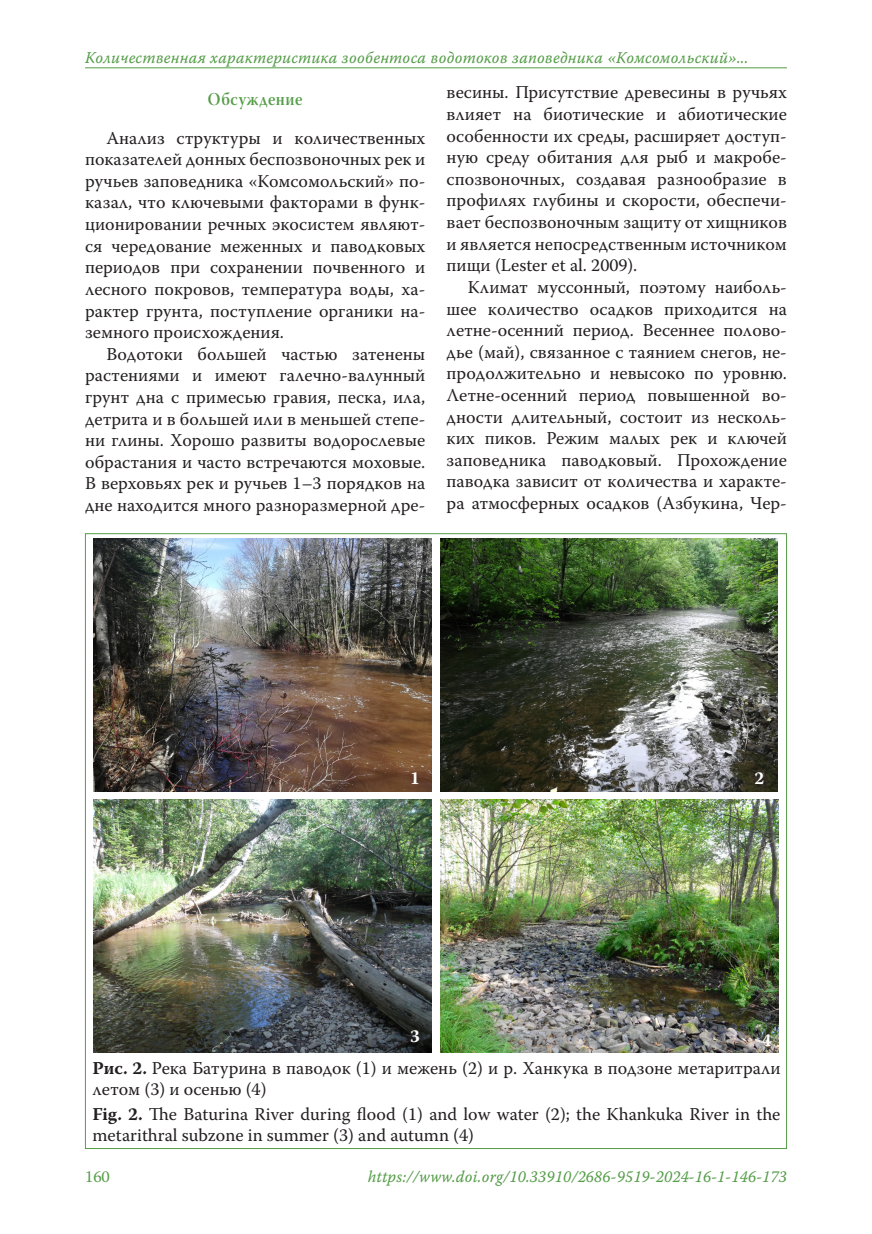
<style>
.page{position:relative;width:872px;height:1234px;background:#fff}
.page>*{position:absolute;margin:0;border:0;box-sizing:border-box;transform-origin:0 0}
.t1{font:18px/21.6px "Warnock Pro";color:#231f20;text-align:justify}
.Заголовок_1{font:18px "Warnock Pro Semibold Subh";letter-spacing:.04em;color:#559d49;scale:.9 1}
.t2{font:700 18px "Warnock Pro";color:#fff}
.colon_right{font:16.5px "Warnock Pro It Capt";letter-spacing:.01em;color:#559d49;scale:.95 1}
.t3{font:16.5px "Warnock Pro";color:#559d49}
.s1{font-weight:700}
</style>
<div class="page">
<hr style="left:85px;top:67px;width:702px;height:1px;background:#559d49">
<img style="left:94px;top:538px;width:338px;height:253px">
<img style="left:440px;top:538px;width:337px;height:253px">
<img style="left:94px;top:799px;width:338px;height:252px">
<img style="left:440px;top:799px;width:338px;height:252px">
<p class="colon_right" style="left:85px;top:48px;width:699px">Количественная характеристика зообентоса водотоков заповедника «Комсомольский»...</p>
<p class="Заголовок_1" style="left:208px;top:88px;width:106px">Обсуждение</p>
<p class="t1" style="left:85px;top:126px;width:342px;text-indent:21px">Анализ структуры и количественных показателей донных беспозвоночных рек и ручьев заповедника «Комсомольский» по&shy;казал, что ключевыми факторами в функ&shy;ционировании речных экосистем являют&shy;ся чередование меженных и паводковых периодов при сохранении почвенного и лесного покровов, температура воды, ха&shy;рактер грунта, поступление органики на&shy;земного происхождения.</p>
<p class="t1" style="left:85px;top:342px;width:342px;text-indent:21px">Водотоки большей частью затенены растениями и имеют галечно-валунный грунт дна с примесью гравия, песка, ила, детрита и в большей или в меньшей степе&shy;ни глины. Хорошо развиты водорослевые обрастания и часто встречаются моховые.<br>В верховьях рек и ручьев 1–3 порядков на дне находится много разноразмерной дре-</p>
<p class="t1" style="left:446px;top:81px;width:342px">весины. Присутствие древесины в ручьях влияет на биотические и абиотические особенности их среды, расширяет доступ&shy;ную среду обитания для рыб и макробе&shy;спозвоночных, создавая разнообразие в профилях глубины и скорости, обеспечи&shy;вает беспозвоночным защиту от хищников и является непосредственным источником пищи (Lester et al. 2009).</p>
<p class="t1" style="left:446px;top:276px;width:342px;text-indent:21px">Климат муссонный, поэтому наиболь&shy;шее количество осадков приходится на летне-осенний период. Весеннее полово&shy;дье (май), связанное с таянием снегов, не&shy;продолжительно и невысоко по уровню.<br>Летне-осенний период повышенной во&shy;дности длительный, состоит из несколь&shy;ких пиков. Режим малых рек и ключей заповедника паводковый. Прохождение паводка зависит от количества и характе&shy;ра атмосферных осадков (Азбукина, Чер-</p>
<p class="t2" style="left:410px;top:767px;width:11px">1</p>
<p class="t2" style="left:754px;top:767px;width:11px">2</p>
<p class="t2" style="left:410px;top:1025px;width:11px">3</p>
<p class="t2" style="left:762px;top:1028px;width:11px">4</p>
<p class="t1" style="left:92px;top:1057px;width:689px;line-height:21px"><span class="s1">Рис. 2.</span> Река Батурина в паводок (1) и межень (2) и р. Ханкука в подзоне метаритрали летом (3) и осенью (4)</p>
<p class="t1" style="left:92px;top:1103px;width:689px;line-height:21px"><span class="s1">Fig. 2.</span> The Baturina River during flood (1) and low water (2); the Khankuka River in the metarithral subzone in summer (3) and autumn (4)</p>
<p class="t3" style="left:85px;top:1166px;width:26px">160</p>
<p class="colon_right" style="left:368px;top:1166px;width:443px">https://www.doi.org/10.33910/2686-9519-2024-16-1-146-173</p>
</div>
